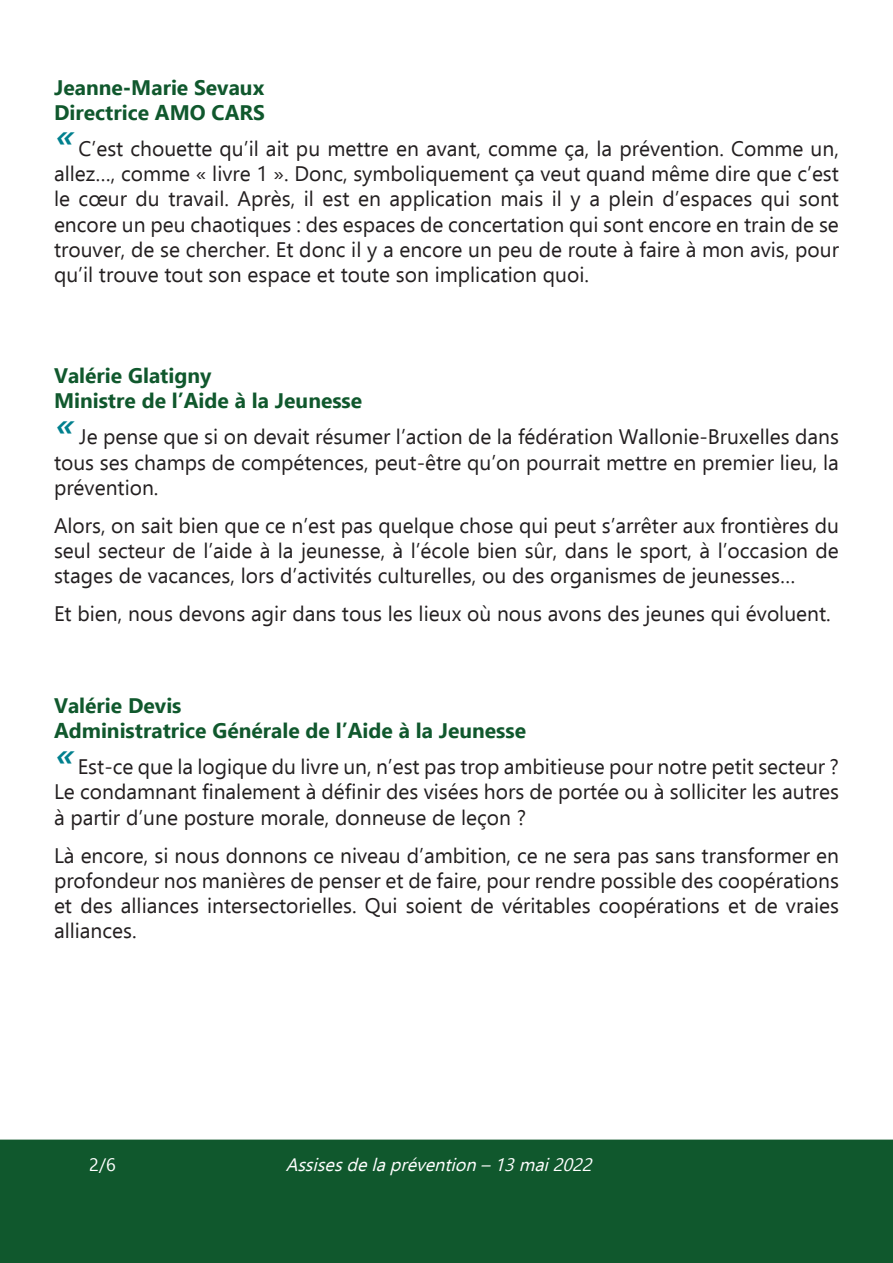
<style>
.page{position:relative;width:893px;height:1263px;background:#fff}
.page>*{position:absolute;margin:0;border:0;box-sizing:border-box;transform-origin:0 0}
.paragraphe_normal{font:21px/25.2px "Ebrima";color:#231f20;text-align:justify}
.nom_intervenant{font:700 21px/25.2px "Ebrima";color:#10582d}
.t1{font:italic 18px "Ebrima";color:#fff}
.t2{font:18px "Ebrima";color:#fff}
</style>
<div class="page">
<div style="left:0;top:1139px;width:893px;height:124px;background:#10582d"></div>
<p class="nom_intervenant" style="left:54px;top:73px;width:212px">Jeanne-Marie Sevaux<br>Directrice AMO CARS</p>
<p class="paragraphe_normal" style="left:54px;top:135px;width:786px"><sup>«</sup>C’est chouette qu’il ait pu mettre en avant, comme ça, la prévention. Comme un, allez…, comme « livre 1 ». Donc, symboliquement ça veut quand même dire que c’est le cœur du travail. Après, il est en application mais il y a plein d’espaces qui sont encore un peu chaotiques : des espaces de concertation qui sont encore en train de se trouver, de se chercher. Et donc il y a encore un peu de route à faire à mon avis, pour qu’il trouve tout son espace et toute son implication quoi.</p>
<p class="nom_intervenant" style="left:54px;top:362px;width:159px">Valérie Glatigny</p>
<p class="nom_intervenant" style="left:54px;top:387px;width:310px">Ministre de l’Aide à la Jeunesse</p>
<p class="paragraphe_normal" style="left:54px;top:424px;width:786px"><sup>«</sup>Je pense que si on devait résumer l’action de la fédération Wallonie-Bruxelles dans tous ses champs de compétences, peut-être qu’on pourrait mettre en premier lieu, la prévention.</p>
<p class="paragraphe_normal" style="left:54px;top:512px;width:786px">Alors, on sait bien que ce n’est pas quelque chose qui peut s’arrêter aux frontières du seul secteur de l’aide à la jeunesse, à l’école bien sûr, dans le sport, à l’occasion de stages de vacances, lors d’activités culturelles, ou des organismes de jeunesses…</p>
<p class="paragraphe_normal" style="left:54px;top:600px;width:778px">Et bien, nous devons agir dans tous les lieux où nous avons des jeunes qui évoluent.</p>
<p class="nom_intervenant" style="left:54px;top:692px;width:129px">Valérie Devis</p>
<p class="nom_intervenant" style="left:54px;top:717px;width:474px">Administratrice Générale de l’Aide à la Jeunesse</p>
<p class="paragraphe_normal" style="left:54px;top:753px;width:786px"><sup>«</sup>Est-ce que la logique du livre un, n’est pas trop ambitieuse pour notre petit secteur ?<br>Le condamnant finalement à définir des visées hors de portée ou à solliciter les autres à partir d’une posture morale, donneuse de leçon ?</p>
<p class="paragraphe_normal" style="left:54px;top:842px;width:786px">Là encore, si nous donnons ce niveau d’ambition, ce ne sera pas sans transformer en profondeur nos manières de penser et de faire, pour rendre possible des coopérations et des alliances intersectorielles. Qui soient de véritables coopérations et de vraies alliances.</p>
<p class="t2" style="left:89px;top:1151px;width:28px">2/6</p>
<p class="t1" style="left:286px;top:1151px;width:314px">Assisesdelaprévention–13mai2022</p>
</div>
